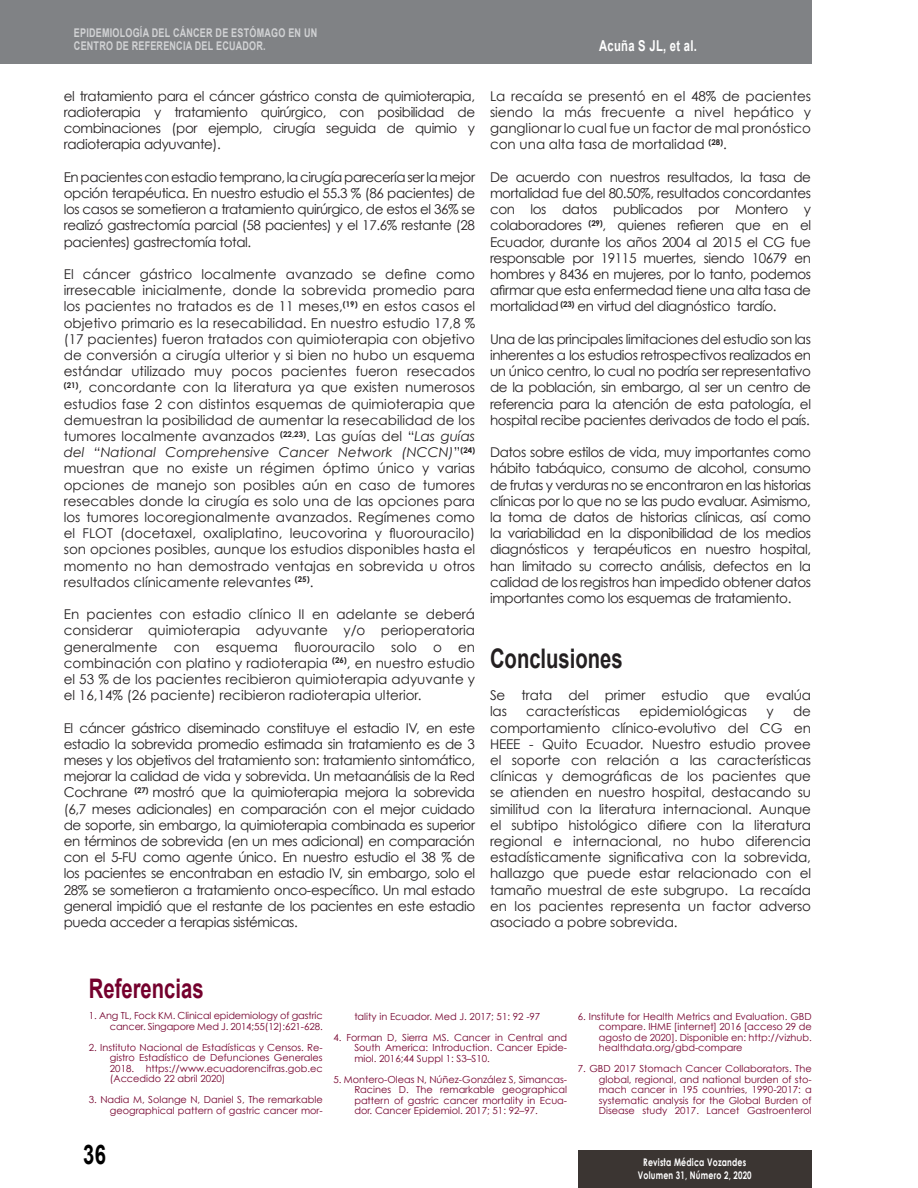
<style>
.page{position:relative;width:918px;height:1188px;background:#fff}
.page>*{position:absolute;margin:0;border:0;box-sizing:border-box;transform-origin:0 0}
.INTRATÍTULOS_ARTÍCUL{font:700 27px "Arial";color:#231f20;scale:.75 1}
.INTRATÍTULOS_ARTÍCUL-2{font:700 27px "Arial";color:#74002d;scale:.75 1}
.t1{font:700 27px "Arial";color:#000;scale:.75 1}
.AUTOR_PÁGINAS_INTERN{font:700 15px "Arial";letter-spacing:.025em;color:#fff;scale:.75 1}
.TEXTO_CUERPO2{font:13.5px/16.2px "Century Gothic";letter-spacing:-.03em;color:#231f20;text-align:justify}
.TEXTO_CUERPO2-2{font:13.5px/16.2px "Century Gothic";letter-spacing:-.01em;color:#231f20}
.TÍTULO_PÁGINAS_INTER{font:700 12px/13.5px "Arial";letter-spacing:.025em;color:#d1d2d4;scale:.75 1}
.t2{font:700 10.5px "Century Gothic";letter-spacing:.025em;color:#fff;scale:.75 1}
.REFERENCIAS{font:9.75px/10.5px "Century Gothic";color:#74002d;text-align:justify}
.s1{font-style:italic}
</style>
<div class="page">
<div style="left:0;top:0;width:812px;height:64px;background:#808285"></div>
<div style="left:578px;top:1150px;width:234px;height:38px;background:#3b3532"></div>
<p class="TÍTULO_PÁGINAS_INTER" style="left:74px;top:26px;width:326px">EPIDEMIOLOGÍA DEL CÁNCER DE ESTÓMAGO EN UN<br>CENTRO DE REFERENCIA DEL ECUADOR.</p>
<p class="TEXTO_CUERPO2" style="left:64px;top:88px;width:413px">el tratamiento para el cáncer gástrico consta de quimioterapia, radioterapia y tratamiento quirúrgico, con posibilidad de combinaciones (por ejemplo, cirugía seguida de quimio y radioterapia adyuvante).</p>
<p class="TEXTO_CUERPO2" style="left:64px;top:169px;width:413px">En pacientes con estadio temprano, la cirugía parecería ser la mejor opción terapéutica. En nuestro estudio el 55.3 % (86 pacientes) de los casos se sometieron a tratamiento quirúrgico, de estos el 36% se realizó gastrectomía parcial (58 pacientes) y el 17.6% restante (28 pacientes) gastrectomía total.</p>
<p class="TEXTO_CUERPO2" style="left:64px;top:266px;width:413px">El cáncer gástrico localmente avanzado se define como irresecable inicialmente, donde la sobrevida promedio para los pacientes no tratados es de 11 meses,<sup>(19)</sup> en estos casos el objetivo primario es la resecabilidad. En nuestro estudio 17,8 % (17 pacientes) fueron tratados con quimioterapia con objetivo de conversión a cirugía ulterior y si bien no hubo un esquema estándar utilizado muy pocos pacientes fueron resecados <sup>(21)</sup>, concordante con la literatura ya que existen numerosos estudios fase 2 con distintos esquemas de quimioterapia que demuestran la posibilidad de aumentar la resecabilidad de los tumores localmente avanzados <sup>(22,23)</sup>. Las guías del “<span class="s1">Las guías del “National Comprehensive Cancer Network (NCCN)</span>”<sup>(24) </sup>muestran que no existe un régimen óptimo único y varias opciones de manejo son posibles aún en caso de tumores resecables donde la cirugía es solo una de las opciones para los tumores locoregionalmente avanzados. Regímenes como el FLOT (docetaxel, oxaliplatino, leucovorina y fluorouracilo) son opciones posibles, aunque los estudios disponibles hasta el momento no han demostrado ventajas en sobrevida u otros resultados clínicamente relevantes <sup>(25)</sup>.</p>
<p class="TEXTO_CUERPO2" style="left:64px;top:606px;width:413px">En pacientes con estadio clínico II en adelante se deberá considerar quimioterapia adyuvante y/o perioperatoria generalmente con esquema fluorouracilo solo o en combinación con platino y radioterapia <sup>(26)</sup>, en nuestro estudio el 53 % de los pacientes recibieron quimioterapia adyuvante y el 16,14% (26 paciente) recibieron radioterapia ulterior.</p>
<p class="TEXTO_CUERPO2" style="left:64px;top:719px;width:413px">El cáncer gástrico diseminado constituye el estadio IV, en este estadio la sobrevida promedio estimada sin tratamiento es de 3 meses y los objetivos del tratamiento son: tratamiento sintomático, mejorar la calidad de vida y sobrevida. Un metaanálisis de la Red Cochrane <sup>(27)</sup> mostró que la quimioterapia mejora la sobrevida (6,7 meses adicionales) en comparación con el mejor cuidado de soporte, sin embargo, la quimioterapia combinada es superior en términos de sobrevida (en un mes adicional) en comparación con el 5-FU como agente único. En nuestro estudio el 38 % de los pacientes se encontraban en estadio IV, sin embargo, solo el 28% se sometieron a tratamiento onco-específico. Un mal estado general impidió que el restante de los pacientes en este estadio pueda acceder a terapias sistémicas.</p>
<p class="AUTOR_PÁGINAS_INTERN" style="left:599px;top:36px;width:132px">Acuña S JL, et al.</p>
<p class="TEXTO_CUERPO2" style="left:490px;top:88px;width:323px">La recaída se presentó en el 48% de pacientes siendo la más frecuente a nivel hepático y ganglionar lo cual fue un factor de mal pronóstico con una alta tasa de mortalidad <sup>(28)</sup>.</p>
<p class="TEXTO_CUERPO2" style="left:490px;top:169px;width:323px">De acuerdo con nuestros resultados, la tasa de mortalidad fue del 80.50%, resultados concordantes con los datos publicados por Montero y colaboradores <sup>(29)</sup>, quienes refieren que en el Ecuador, durante los años 2004 al 2015 el CG fue responsable por 19115 muertes, siendo 10679 en hombres y 8436 en mujeres, por lo tanto, podemos afirmar que esta enfermedad tiene una alta tasa de mortalidad <sup>(23)</sup> en virtud del diagnóstico tardío.</p>
<p class="TEXTO_CUERPO2" style="left:490px;top:331px;width:323px">Una de las principales limitaciones del estudio son las inherentes a los estudios retrospectivos realizados en un único centro, lo cual no podría ser representativo de la población, sin embargo, al ser un centro de referencia para la atención de esta patología, el hospital recibe pacientes derivados de todo el país.</p>
<p class="TEXTO_CUERPO2" style="left:490px;top:444px;width:323px">Datos sobre estilos de vida, muy importantes como hábito tabáquico, consumo de alcohol, consumo de frutas y verduras no se encontraron en las historias clínicas por lo que no se las pudo evaluar. Asimismo, la toma de datos de historias clínicas, así como la variabilidad en la disponibilidad de los medios diagnósticos y terapéuticos en nuestro hospital, han limitado su correcto análisis, defectos en la calidad de los registros han impedido obtener datos importantes como los esquemas de tratamiento.</p>
<p class="INTRATÍTULOS_ARTÍCUL" style="left:490px;top:641px;width:179px">Conclusiones</p>
<p class="TEXTO_CUERPO2-2" style="left:490px;top:687px;width:323px">Se trata del primer estudio que evalúa las</p>
<p class="TEXTO_CUERPO2-2" style="left:526px;top:703px;width:95px">características</p>
<p class="TEXTO_CUERPO2-2" style="left:640px;top:703px;width:109px">epidemiológicas</p>
<p class="TEXTO_CUERPO2" style="left:767px;top:703px;width:9px">y</p>
<p class="TEXTO_CUERPO2" style="left:490px;top:703px;width:323px;text-indent:303px">de comportamiento clínico-evolutivo del CG en HEEE - Quito Ecuador. Nuestro estudio provee el soporte con relación a las características clínicas y demográficas de los pacientes que se atienden en nuestro hospital, destacando su similitud con la literatura internacional. Aunque el subtipo histológico difiere con la literatura regional e internacional, no hubo diferencia estadísticamente significativa con la sobrevida, hallazgo que puede estar relacionado con el tamaño muestral de este subgrupo. La recaída en los pacientes representa un factor adverso asociado a pobre sobrevida.</p>
<p class="INTRATÍTULOS_ARTÍCUL-2" style="left:89px;top:970px;width:155px">Referencias</p>
<p class="REFERENCIAS" style="left:89px;top:1010px;width:235px;text-align:right">1. Ang TL, Fock KM. Clinical epidemiology of gastric cancer. Singapore Med J. 2014;55(12):621-628.</p>
<p class="REFERENCIAS" style="left:110px;top:1042px;width:214px;text-indent:-21px">2. Instituto Nacional de Estadísticas y Censos. Re&shy;gistro Estadístico de Defunciones Generales 2018. https://www.ecuadorencifras.gob.ec (Accedido 22 abril 2020)</p>
<p class="REFERENCIAS" style="left:89px;top:1094px;width:235px;text-align:right">3. Nadia M, Solange N, Daniel S, The remarkable geographical pattern of gastric cancer mor-</p>
<p class="t1" style="left:83px;top:1136px;width:32px">36</p>
<p class="REFERENCIAS" style="left:354px;top:1011px;width:188px">tality in Ecuador. Med J. 2017; 51: 92 -97</p>
<p class="REFERENCIAS" style="left:354px;top:1032px;width:214px;text-indent:-21px">4. Forman D, Sierra MS. Cancer in Central and South America: Introduction. Cancer Epide&shy;miol. 2016;44 Suppl 1: S3–S10.</p>
<p class="REFERENCIAS" style="left:354px;top:1074px;width:214px;text-indent:-21px">5. Montero-Oleas N, Núñez-González S, Simancas-Racines D. The remarkable geographical pattern of gastric cancer mortality in Ecua&shy;dor. Cancer Epidemiol. 2017; 51: 92–97.</p>
<p class="REFERENCIAS" style="left:599px;top:1011px;width:214px;text-indent:-21px">6. Institute for Health Metrics and Evaluation. GBD compare. IHME [internet] 2016 [acceso 29 de agosto de 2020]. Disponible en: http://vizhub. healthdata.org/gbd-compare</p>
<p class="REFERENCIAS" style="left:599px;top:1064px;width:214px;text-indent:-21px">7. GBD 2017 Stomach Cancer Collaborators. The global, regional, and national burden of sto&shy;mach cancer in 195 countries, 1990-2017: a systematic analysis for the Global Burden of Disease study 2017. Lancet Gastroenterol</p>
<p class="t2" style="left:643px;top:1156px;width:139px">Revista Médica Vozandes</p>
<p class="t2" style="left:638px;top:1168px;width:153px">Volumen 31, Número 2, 2020</p>
</div>
